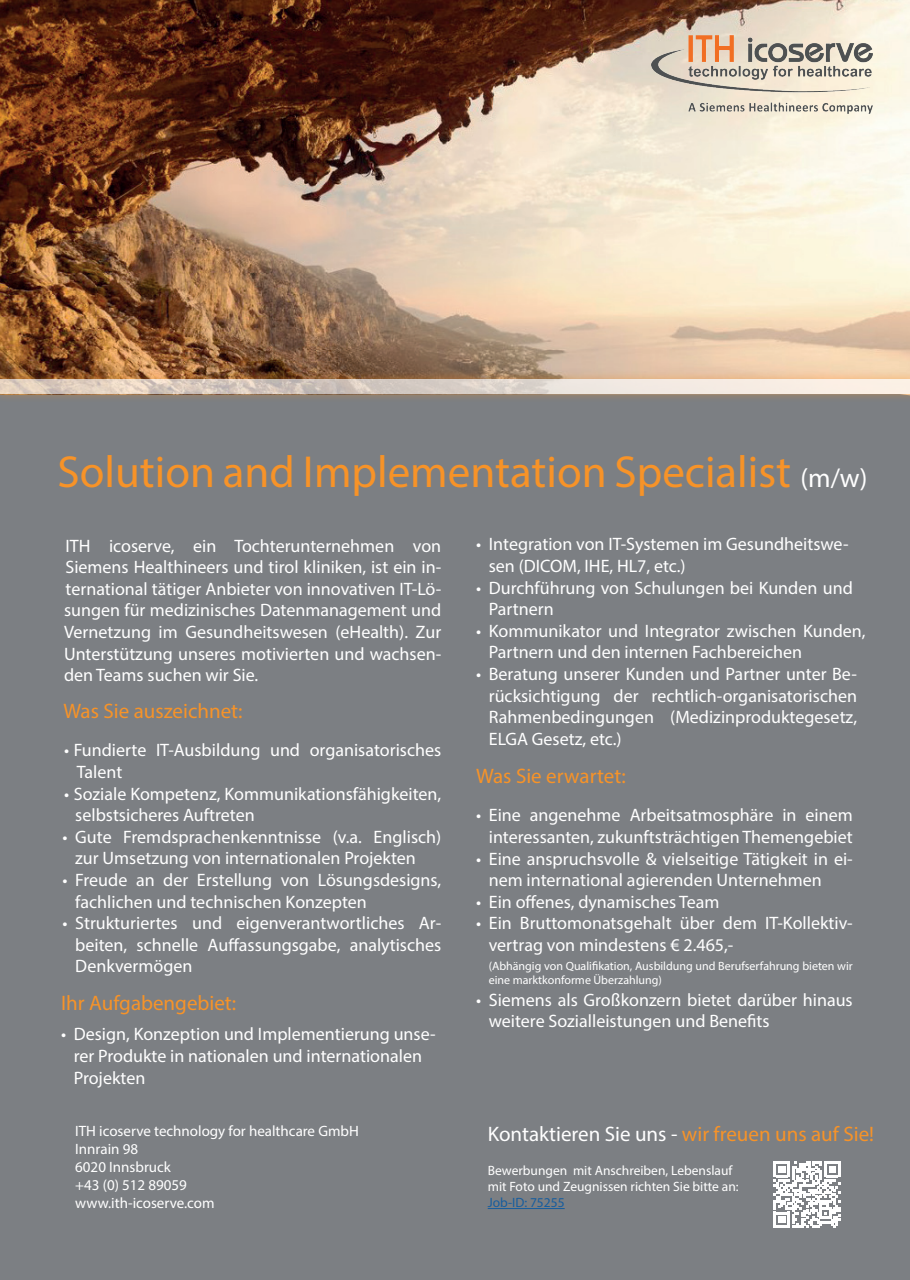
<style>
.page{position:relative;width:910px;height:1280px;background:#fff}
.page>*{position:absolute;margin:0;border:0;box-sizing:border-box;transform-origin:0 0}
.t1{font:45px "Myriad Pro";color:#f79328}
.t2{font:21px "Myriad Pro";color:#f79328}
.t3{font:21px "Myriad Pro";color:#fff}
.t4{font:18px/21.6px "Myriad Pro";color:#fff}
.t5{font:15px/18px "Myriad Pro";color:#fff}
.t6{font:13.5px/16.2px "Myriad Pro";color:#fff}
.t7{font:13.5px "Myriad Pro";color:#175d9e}
.t8{font:12px/14.4px "Myriad Pro";color:#fff}
.s1{font-size:27px;color:#fff}
.s2{color:#f79328}
</style>
<div class="page">
<img style="left:0;top:0;width:910px;height:370px">
<div style="left:0;top:403px;width:910px;height:877px;background:#7c7f83"></div>
<div style="left:0;top:370px;width:910px;height:33px;background:#f79328;opacity:.75"></div>
<svg style="left:0;top:379px;width:910px;height:15px"></svg>
<img style="left:651px;top:36px;width:222px;height:77px">
<hr style="left:488px;top:1208px;width:77px;height:1px;background:#175d9e">
<svg style="left:774px;top:1161px;width:66px;height:67px"></svg>
<h1 class="t1" style="left:57px;top:445px;width:812px">Solution and Implementation Specialist <span class="s1">(m/w)</span></h1>
<p class="t4" style="left:64px;top:534px;width:379px;text-align:justify">ITH icoserve, ein Tochterunternehmen von Siemens Healthineers und tirol kliniken, ist ein in&shy;ternational tätiger Anbieter von innovativen IT-Lö&shy;sungen für medizinisches Datenmanagement und Vernetzung im Gesundheitswesen (eHealth). Zur Unterstützung unseres motivierten und wachsen&shy;den Teams suchen wir Sie.</p>
<p class="t2" style="left:64px;top:698px;width:181px">Was Sie auszeichnet:</p>
<p class="t4" style="left:77px;top:739px;width:366px;text-indent:-13px">• Fundierte IT-Ausbildung und organisatorisches<br>Talent</p>
<p class="t4" style="left:75px;top:782px;width:367px;text-indent:-11px">• Soziale Kompetenz, Kommunikationsfähigkeiten, selbstsicheres Auftreten</p>
<p class="t4" style="left:75px;top:826px;width:367px;text-indent:-13px">• Gute Fremdsprachenkenntnisse (v.a. Englisch) zur Umsetzung von internationalen Projekten</p>
<p class="t4" style="left:75px;top:869px;width:367px;text-indent:-13px">• Freude an der Erstellung von Lösungsdesigns, fachlichen und technischen Konzepten</p>
<p class="t4" style="left:75px;top:912px;width:367px;text-align:justify;text-indent:-13px">• Strukturiertes und eigenverantwortliches Ar&shy;beiten, schnelle Auffassungsgabe, analytisches Denkvermögen</p>
<p class="t2" style="left:61px;top:990px;width:177px">Ihr Aufgabengebiet:</p>
<p class="t4" style="left:74px;top:1023px;width:363px;text-indent:-13px">• Design, Konzeption und Implementierung unse&shy;rer Produkte in nationalen und internationalen<br>Projekten</p>
<p class="t5" style="left:75px;top:1122px;width:285px">ITH icoserve technology for healthcare GmbH<br>Innrain 98<br>6020 Innsbruck<br>+43 (0) 512 89059<br>www.ith-icoserve.com</p>
<p class="t4" style="left:489px;top:533px;width:361px;text-indent:-13px">• Integration von IT-Systemen im Gesundheitswe&shy;sen (DICOM, IHE, HL7, etc.)</p>
<p class="t4" style="left:489px;top:576px;width:365px;text-indent:-13px">• Durchführung von Schulungen bei Kunden und<br>Partnern</p>
<p class="t4" style="left:489px;top:620px;width:378px;text-indent:-13px">• Kommunikator und Integrator zwischen Kunden,<br>Partnern und den internen Fachbereichen</p>
<p class="t4" style="left:489px;top:663px;width:370px;text-align:justify;text-indent:-13px">• Beratung unserer Kunden und Partner unter Be&shy;rücksichtigung der rechtlich-organisatorischen Rahmenbedingungen (Medizinproduktegesetz, ELGA Gesetz, etc.)</p>
<p class="t2" style="left:476px;top:763px;width:151px">Was Sie erwartet:</p>
<p class="t4" style="left:476px;top:804px;width:378px;text-align:right">• Eine angenehme Arbeitsatmosphäre in einem interessanten, zukunftsträchtigen Themengebiet</p>
<p class="t4" style="left:489px;top:847px;width:365px;text-indent:-13px">• Eine anspruchsvolle &amp; vielseitige Tätigkeit in ei&shy;nem international agierenden Unternehmen</p>
<p class="t4" style="left:476px;top:891px;width:245px">• Ein offenes, dynamisches Team</p>
<p class="t4" style="left:489px;top:912px;width:365px;text-indent:-13px">• Ein Bruttomonatsgehalt über dem IT-Kollektiv&shy;vertrag von mindestens € 2.465,-</p>
<p class="t8" style="left:489px;top:958px;width:365px">(Abhängig von Qualifikation, Ausbildung und Berufserfahrung bieten wir eine marktkonforme Überzahlung)</p>
<p class="t4" style="left:489px;top:988px;width:365px;text-indent:-13px">• Siemens als Großkonzern bietet darüber hinaus weitere Sozialleistungen und Benefits</p>
<p class="t3" style="left:488px;top:1120px;width:388px">Kontaktieren Sie uns - <span class="s2">wir freuen uns auf Sie!</span></p>
<p class="t6" style="left:488px;top:1162px;width:252px">Bewerbungen mit Anschreiben, Lebenslauf mit Foto und Zeugnissen richten Sie bitte an:</p>
<p class="t7" style="left:488px;top:1194px;width:78px">Job-ID: 75255</p>
</div>
